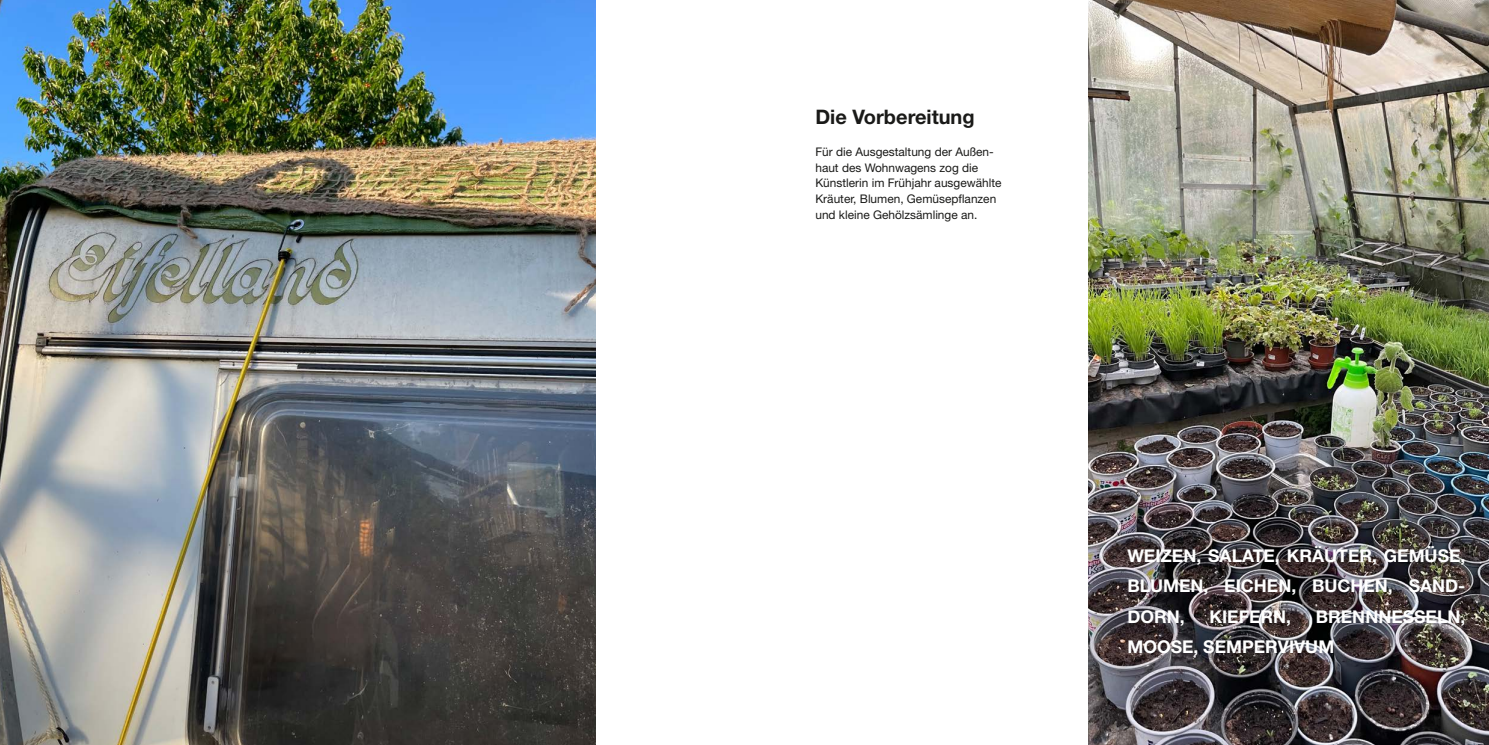
<style>
.page{position:relative;width:1489px;height:745px;background:#fff}
.page>*{position:absolute;margin:0;border:0;box-sizing:border-box;transform-origin:0 0}
.t1{font:700 20px "Helvetica Neue LT Pro";color:#1a1a18}
.t2{font:700 17.62px/30px "Helvetica Neue LT Pro";color:#fff;text-align:justify}
.t3{font:11.88px/15.8px "Helvetica Neue LT Pro";color:#1a1a18}
</style>
<div class="page">
<img style="left:0;top:0;width:595px;height:744px">
<img style="left:1088px;top:0;width:400px;height:744px">
<h1 class="t1" style="left:815px;top:104px;width:161px">Die Vorbereitung</h1>
<p class="t3" style="left:815px;top:143px;width:188px">Für die Ausgestaltung der Außen&shy;haut des Wohnwagens zog die<br>Künstlerin im Frühjahr ausgewählte<br>Kräuter, Blumen, Gemüsepflanzen und kleine Gehölzsämlinge an.</p>
<h2 class="t2" style="left:1127px;top:540px;width:339px">WEIZEN, SALATE, KRÄUTER, GEMÜSE, BLUMEN, EICHEN, BUCHEN, SAND-DORN,</h2>
<h2 class="t2" style="left:1127px;top:600px;width:339px;text-indent:188px">BRENNNESSELN,<br>MOOSE, SEMPERVIVUM</h2>
<h2 class="t2" style="left:1209px;top:600px;width:83px">KIEFERN,</h2>
</div>
